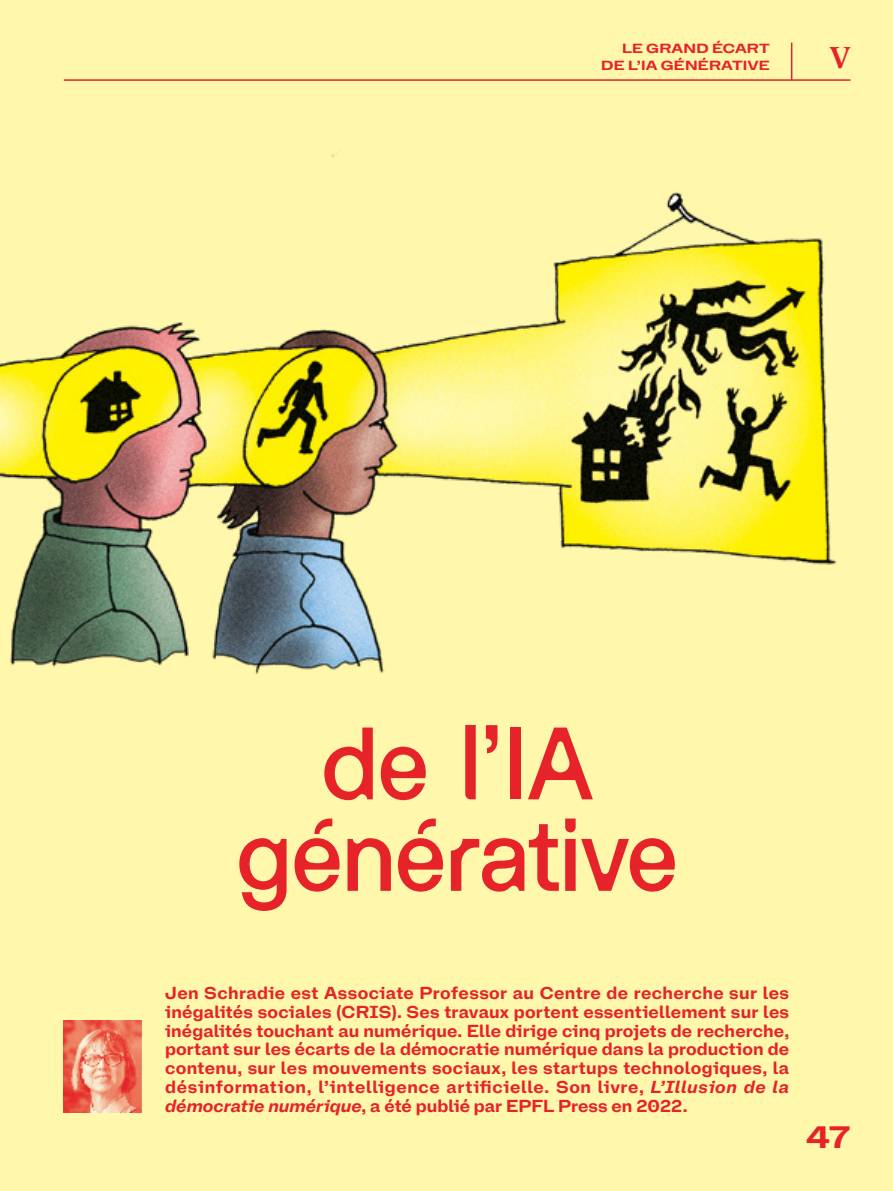
<style>
.page{position:relative;width:893px;height:1191px;background:#fff7ab}
.page>*{position:absolute;margin:0;border:0;box-sizing:border-box;transform-origin:0 0}
.t1{font:600 100.5px/91.5px "Haben Grotesk";letter-spacing:-.025em;color:#e52329;text-align:center}
.t2{font:31.5px "Na N Metrify A Wide Bld";color:#e52329}
.t3{font:31.5px "Tekst A Bold";color:#e52329}
.t4{font:17.25px/18.8px "Na N Metrify A Std Bld";letter-spacing:.03em;color:#e52329;text-align:justify}
.t5{font:13.5px/16.5px "Na N Metrify A Wide Bld";letter-spacing:.015em;color:#e52329;text-align:right}
.s1{font-family:"Na N Metrify A Std Bld It"}
</style>
<div class="page">
<img style="left:64px;top:1020px;width:78px;height:92px">
<img style="left:0;top:42px;width:851px;height:632px">
<hr style="left:64px;top:79px;width:786px;height:2px;background:#e52329">
<hr style="left:791px;top:43px;width:1px;height:37px;background:#e52329">
<p class="t5" style="left:601px;top:40px;width:170px">LE GRAND ÉCART<br>DE L’IA GÉNÉRATIVE</p>
<h2 class="t3" style="left:830px;top:36px;width:22px">V</h2>
<h1 class="t1" style="left:235px;top:727px;width:446px">de l’IA générative</h1>
<p class="t4" style="left:165px;top:983px;width:625px">Jen Schradie est Associate Professor au Centre de recherche sur les inégalités sociales (CRIS). Ses travaux portent essentiellement sur les inégalités touchant au numérique. Elle dirige cinq projets de recherche, portant sur les écarts de la démocratie numérique dans la production de contenu, sur les mouvements sociaux, les startups technologiques, la désinformation, l’intelligence artificielle. Son livre, <span class="s1">L’Illusion de la démocratie numérique</span>, a été publié par EPFL Press en 2022.</p>
<h2 class="t2" style="left:806px;top:1112px;width:46px">47</h2>
</div>
